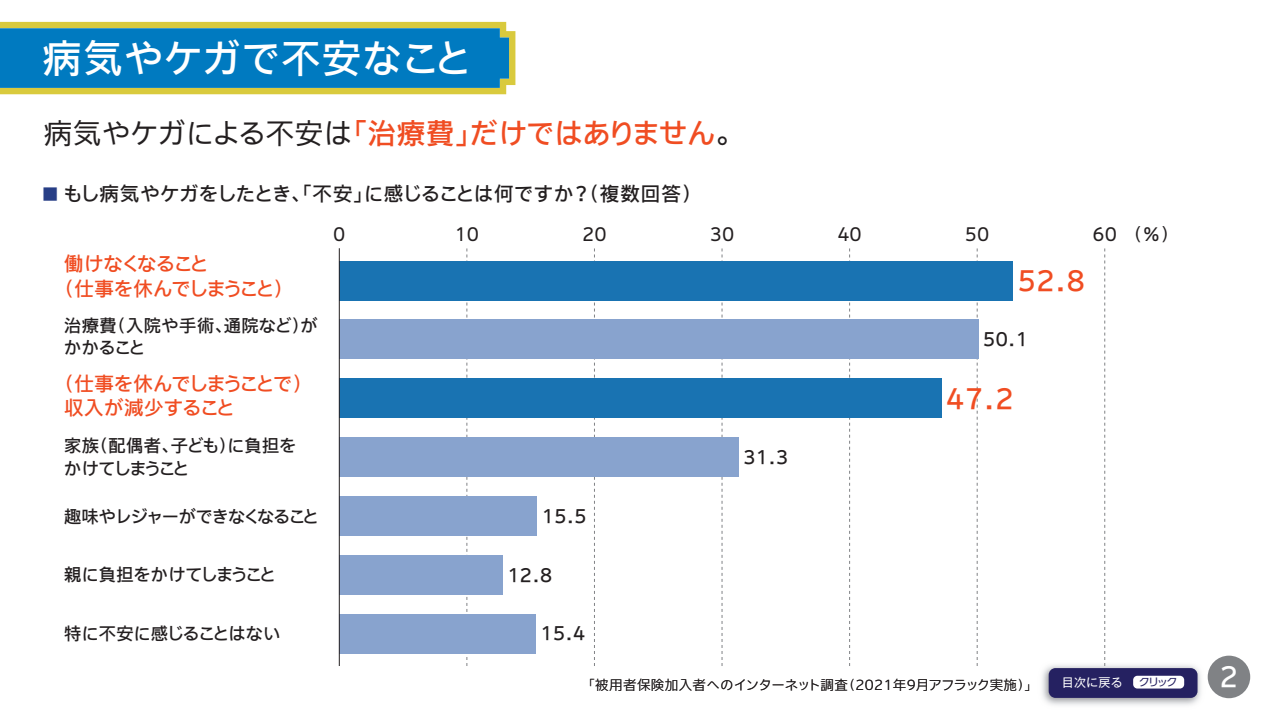
<style>
.page{position:relative;width:1263px;height:711px;background:#fff}
.page>*{position:absolute;margin:0;border:0;box-sizing:border-box;transform-origin:0 0}
.t1{font:500 39px "Iwa UCDA Goth Std";letter-spacing:.02em;color:#fff}
.t2{font:500 28.5px "Iwa UCDA Goth Std";letter-spacing:-.015em;color:#f04d22}
.t3{font:500 27px "Iwa UCDA Goth Std";color:#f04d22}
.t4{font:500 27px "Iwa UCDA Goth Std";color:#fff}
.t5{font:500 19.5px/24.9px "Iwa UCDA Goth Std";letter-spacing:-.075em;color:#f04d22}
.t6{font:500 19.5px "Iwa UCDA Goth Std";letter-spacing:.01em;color:#231f20}
.t7{font:500 18px "Iwa UCDA Goth Std";letter-spacing:.025em;color:#231f20}
.t8{font:100 18px "Iwa UCDA Goth Std";color:#231f20}
.t9{font:500 17.25px/23px "Iwa UCDA Goth Std";letter-spacing:-.04em;color:#231f20}
.t10{font:500 17.25px/23px "Iwa UCDA Goth Std";letter-spacing:.025em;color:#231f20}
.t11{font:500 17.25px "Iwa UCDA Goth Std";letter-spacing:-.07em;color:#231f20}
.t12{font:500 17.25px "Iwa UCDA Goth Std";letter-spacing:-.015em;color:#231f20}
.t13{font:300 13.5px "Iwa UCDA Goth Std";letter-spacing:.02em;color:#231f20}
.t14{font:12px "Gothic MB101 Pro";letter-spacing:.02em;color:#fff}
.t15{font:10.65px "UD Shin Go Pro";color:#252161;scale:1.05 1}
.s1{font-weight:100;color:#231f20}
.s2{font-size:15.6px;color:#273e86}
</style>
<div class="page">
<div style="left:0;top:22px;width:515px;height:72px;background:#d9ca3d"></div>
<div style="left:0;top:28px;width:509px;height:60px;background:#007ac0"></div>
<img style="left:1042px;top:659px;width:159px;height:46px">
<div style="left:1049px;top:667px;width:148px;height:30px;background:#252161;border-radius:7px"></div>
<div style="left:1133px;top:675px;width:51px;height:13px;background:#fff;border-radius:4px"></div>
<svg style="left:1207px;top:655px;width:44px;height:44px"></svg>
<svg style="left:466px;top:248px;width:1px;height:417px"></svg>
<svg style="left:594px;top:248px;width:1px;height:417px"></svg>
<svg style="left:722px;top:248px;width:1px;height:417px"></svg>
<svg style="left:849px;top:248px;width:1px;height:417px"></svg>
<svg style="left:977px;top:248px;width:1px;height:417px"></svg>
<svg style="left:1104px;top:248px;width:1px;height:417px"></svg>
<div style="left:339px;top:260px;width:674px;height:40px;background:#1973b2"></div>
<div style="left:339px;top:319px;width:639px;height:40px;background:#88a3ce"></div>
<div style="left:339px;top:437px;width:400px;height:39px;background:#88a3ce"></div>
<div style="left:339px;top:495px;width:198px;height:40px;background:#88a3ce"></div>
<div style="left:339px;top:554px;width:164px;height:40px;background:#88a3ce"></div>
<div style="left:339px;top:378px;width:602px;height:40px;background:#1973b2"></div>
<div style="left:339px;top:613px;width:197px;height:40px;background:#88a3ce"></div>
<hr style="left:339px;top:248px;width:1px;height:417px;background:#231f20">
<h1 class="t1" style="left:43px;top:30px;width:431px">病気やケガで不安なこと</h1>
<h2 class="t2" style="left:44px;top:113px;width:702px"><span class="s1">病気やケガによる不安は</span>「治療費」だけではありません<span class="s1">。</span></h2>
<p class="t6" style="left:43px;top:179px;width:660px"><span class="s2">■</span> もし病気やケガをしたとき、「不安」に感じることは何ですか？（複数回答）</p>
<p class="t5" style="left:54px;top:250px;width:240px;text-indent:10px">働けなくなること<br>（仕事を休んでしまうこと）</p>
<p class="t10" style="left:64px;top:312px;width:255px">治療費（入院や手術、通院など）がかかること</p>
<p class="t5" style="left:64px;top:369px;width:249px;text-indent:-10px">（仕事を休んでしまうことで）収入が減少すること</p>
<p class="t8" style="left:333px;top:220px;width:14px">0</p>
<p class="t8" style="left:455px;top:220px;width:26px">10</p>
<p class="t8" style="left:582px;top:220px;width:26px">20</p>
<p class="t8" style="left:710px;top:220px;width:26px">30</p>
<p class="t8" style="left:837px;top:220px;width:26px">40</p>
<p class="t8" style="left:965px;top:220px;width:26px">50</p>
<p class="t8" style="left:1092px;top:220px;width:88px">60 （％）</p>
<h3 class="t3" style="left:1018px;top:261px;width:69px">52.8</h3>
<p class="t7" style="left:983px;top:326px;width:46px">50.1</p>
<h3 class="t3" style="left:946px;top:378px;width:69px">47.2</h3>
<p class="t9" style="left:64px;top:433px;width:234px">家族（配偶者、子ども）に負担をかけてしまうこと</p>
<p class="t11" style="left:64px;top:503px;width:256px">趣味やレジャーができなくなること</p>
<p class="t7" style="left:542px;top:502px;width:46px">15.5</p>
<p class="t9" style="left:64px;top:561px;width:214px">親に負担をかけてしまうこと</p>
<p class="t7" style="left:507px;top:561px;width:46px">12.8</p>
<p class="t12" style="left:64px;top:620px;width:218px">特に不安に感じることはない</p>
<p class="t7" style="left:540px;top:620px;width:46px">15.4</p>
<p class="t7" style="left:743px;top:443px;width:46px">31.3</p>
<p class="t13" style="left:582px;top:674px;width:458px">「被用者保険加入者へのインターネット調査（2021年9月アフラック実施）」</p>
<p class="t14" style="left:1062px;top:672px;width:62px">目次に戻る</p>
<p class="t15" style="left:1139px;top:673px;width:38px">クリック</p>
<h3 class="t4" style="left:1220px;top:656px;width:20px">2</h3>
</div>
